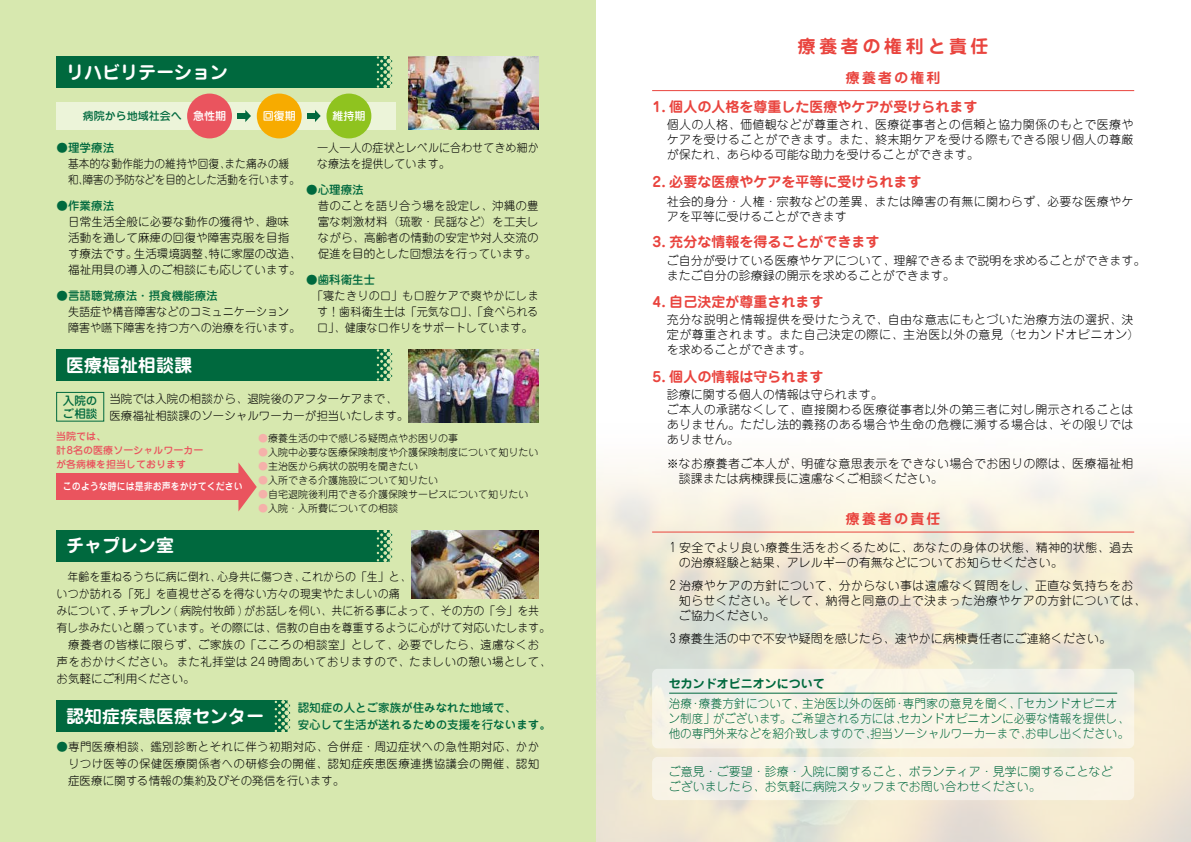
<style>
.page{position:relative;width:1191px;height:842px;background:#fff}
.page>*{position:absolute;margin:0;border:0;box-sizing:border-box;transform-origin:0 0}
.t1{font:700 18px "Jun 501";color:#fff}
.t2{font:700 18px "Jun 501";letter-spacing:.2em;color:#e9443e}
.t3{font:700 14px "Jun 501";color:#e9443e}
.t4{font:300 12px/15px "Jun 101";letter-spacing:.025em;color:#000}
.t5{font:300 12px/15px "Jun 101";color:#00693e;scale:.96 1}
.t6{font:300 12px/15px "Jun 101";color:#000}
.t7{font:300 12px/15px "Jun 101";color:#00693e}
.t8{font:700 12px "Jun 501";color:#00693e}
.t9{font:300 11.5px/16px "Jun 101";letter-spacing:.005em;color:#000}
.t10{font:300 11.5px/17px "Jun 101";letter-spacing:.005em;color:#000;scale:.95 1}
.t11{font:300 11.5px/16px "Jun 101";letter-spacing:.005em;color:#000;scale:.96 1}
.t12{font:500 11.5px/17px "Jun 34";color:#00693e}
.t13{font:300 11.5px/16px "Jun 101";letter-spacing:.005em;color:#000;scale:.93 1}
.t14{font:500 11px "Jun 34";color:#00693e}
.t15{font:500 11px "Jun 34";color:#fff}
.t16{font:300 10px "Jun 101";color:#000}
.t17{font:500 10px/14px "Jun 34";color:#ea545e}
.t18{font:500 10px "Jun 34";color:#fff;scale:.9 1}
.s1{color:#fff}
.s2{color:#f5b1aa}
.s3{font-family:"Jun 34";font-weight:500;color:#00693e}
</style>
<div class="page">
<div style="left:0;top:0;width:595px;height:842px;background:#d7e8af"></div>
<div style="left:57px;top:102px;width:339px;height:27px;background:#ecf4d9"></div>
<hr style="left:652px;top:90px;width:482px;height:1px;background:#e9443e">
<hr style="left:652px;top:531px;width:482px;height:1px;background:#e9443e">
<div style="left:187px;top:94px;width:45px;height:44px;background:#ea545e;border-radius:50%"></div>
<div style="left:257px;top:94px;width:45px;height:44px;background:#f7ab00;border-radius:50%"></div>
<div style="left:326px;top:94px;width:45px;height:44px;background:#8fc31f;border-radius:50%"></div>
<div style="left:237px;top:113px;width:9px;height:6px;background:#00693e"></div>
<svg style="left:245px;top:110px;width:6px;height:12px"></svg>
<div style="left:307px;top:113px;width:9px;height:6px;background:#00693e"></div>
<svg style="left:315px;top:110px;width:6px;height:12px"></svg>
<div style="left:57px;top:474px;width:184px;height:26px;background:#ea545e"></div>
<svg style="left:238px;top:462px;width:19px;height:49px"></svg>
<div style="left:652px;top:757px;width:482px;height:43px;background:linear-gradient(to right,#f1efe7,#faf4e6);border-radius:6px"></div>
<div style="left:652px;top:669px;width:482px;height:79px;background:linear-gradient(to right,#f6f4e8,#f4f3e8);border-radius:6px"></div>
<hr style="left:669px;top:693px;width:448px;height:1px;background:#00693e">
<img style="left:408px;top:57px;width:131px;height:72px">
<img style="left:412px;top:530px;width:127px;height:69px">
<div style="left:57px;top:57px;width:337px;height:31px;background:#00693e"></div>
<svg style="left:377px;top:56px;width:17px;height:32px"></svg>
<div style="left:392px;top:79px;width:8px;height:8px;background:#d7e8af;border-radius:50%"></div>
<div style="left:392px;top:72px;width:8px;height:8px;background:#d7e8af;border-radius:50%"></div>
<div style="left:392px;top:64px;width:8px;height:8px;background:#d7e8af;border-radius:50%"></div>
<div style="left:392px;top:57px;width:8px;height:8px;background:#d7e8af;border-radius:50%"></div>
<div style="left:392px;top:50px;width:8px;height:8px;background:#d7e8af;border-radius:50%"></div>
<img style="left:408px;top:349px;width:131px;height:73px">
<div style="left:57px;top:349px;width:337px;height:32px;background:#00693e"></div>
<svg style="left:377px;top:349px;width:17px;height:32px"></svg>
<div style="left:392px;top:372px;width:8px;height:8px;background:#d7e8af;border-radius:50%"></div>
<div style="left:392px;top:365px;width:8px;height:8px;background:#d7e8af;border-radius:50%"></div>
<div style="left:392px;top:357px;width:8px;height:8px;background:#d7e8af;border-radius:50%"></div>
<div style="left:392px;top:350px;width:8px;height:8px;background:#d7e8af;border-radius:50%"></div>
<div style="left:392px;top:343px;width:8px;height:8px;background:#d7e8af;border-radius:50%"></div>
<div style="left:57px;top:530px;width:337px;height:31px;background:#00693e"></div>
<svg style="left:377px;top:530px;width:17px;height:32px"></svg>
<div style="left:392px;top:553px;width:8px;height:8px;background:#d7e8af;border-radius:50%"></div>
<div style="left:392px;top:545px;width:8px;height:8px;background:#d7e8af;border-radius:50%"></div>
<div style="left:392px;top:538px;width:8px;height:8px;background:#d7e8af;border-radius:50%"></div>
<div style="left:392px;top:531px;width:8px;height:8px;background:#d7e8af;border-radius:50%"></div>
<div style="left:57px;top:701px;width:235px;height:31px;background:#00693e"></div>
<svg style="left:275px;top:700px;width:17px;height:32px"></svg>
<div style="left:290px;top:723px;width:8px;height:8px;background:#d7e8af;border-radius:50%"></div>
<div style="left:290px;top:716px;width:8px;height:8px;background:#d7e8af;border-radius:50%"></div>
<div style="left:290px;top:709px;width:8px;height:8px;background:#d7e8af;border-radius:50%"></div>
<div style="left:290px;top:701px;width:8px;height:8px;background:#d7e8af;border-radius:50%"></div>
<div style="left:290px;top:695px;width:8px;height:7px;background:#d7e8af;border-radius:50%"></div>
<div style="left:56px;top:392px;width:48px;height:29px;border:1px solid #00693e"></div>
<h1 class="t1" style="left:66px;top:59px;width:163px">リハビリテーション</h1>
<p class="t14" style="left:83px;top:108px;width:145px">病院から地域社会へ <span class="s1">急性期</span></p>
<p class="t15" style="left:263px;top:108px;width:34px">回復期</p>
<p class="t15" style="left:332px;top:108px;width:34px">維持期</p>
<p class="t12" style="left:57px;top:138px;width:59px">●理学療法</p>
<p class="t13" style="left:68px;top:155px;width:250px">基本的な動作能力の維持や回復、また痛みの緩和、障害の予防などを目的とした活動を行います。</p>
<p class="t12" style="left:57px;top:196px;width:59px">●作業療法</p>
<p class="t9" style="left:57px;top:213px;width:245px">　日常生活全般に必要な動作の獲得や、趣味　活動を通して麻痺の回復や障害克服を目指　す療法です。生活環境調整、特に家屋の改造、　福祉用具の導入のご相談にも応じています。</p>
<p class="t12" style="left:57px;top:286px;width:163px">●言語聴覚療法・摂食機能療法</p>
<p class="t11" style="left:68px;top:303px;width:243px">失語症や構音障害などのコミュニケーション障害や嚥下障害を持つ方への治療を行います。</p>
<h1 class="t1" style="left:66px;top:352px;width:127px">医療福祉相談課</h1>
<p class="t11" style="left:306px;top:139px;width:244px">　一人一人の症状とレベルに合わせてきめ細か　な療法を提供しています。</p>
<p class="t12" style="left:306px;top:180px;width:59px">●心理療法</p>
<p class="t9" style="left:306px;top:197px;width:234px;text-align:justify">　昔のことを語り合う場を設定し、沖縄の豊　富な刺激材料（琉歌・民謡など）を工夫し　ながら、高齢者の情動の安定や対人交流の　促進を目的とした回想法を行っています。</p>
<p class="t12" style="left:306px;top:270px;width:70px">●歯科衛生士</p>
<p class="t11" style="left:306px;top:287px;width:244px;text-align:center">「寝たきりの口」も口腔ケアで爽やかにしま　す！歯科衛生士は「元気な口」、「食べられる　口」、健康な口作りをサポートしています。</p>
<p class="t12" style="left:63px;top:393px;width:36px;line-height:13px">入院のご相談</p>
<p class="t9" style="left:109px;top:389px;width:301px;line-height:17px">当院では入院の相談から、退院後のアフターケアまで、医療福祉相談課のソーシャルワーカーが担当いたします。</p>
<p class="t17" style="left:56px;top:429px;width:149px">当院では、<br>計8名の医療ソーシャルワーカーが各病棟を担当しております</p>
<p class="t18" style="left:63px;top:480px;width:201px">このような時には是非お声をかけてください</p>
<h1 class="t1" style="left:66px;top:533px;width:109px">チャプレン室</h1>
<p class="t16" style="left:258px;top:431px;width:201px"><span class="s2">●</span>療養生活の中で感じる疑問点やお困りの事</p>
<p class="t16" style="left:258px;top:445px;width:281px"><span class="s2">●</span>入院中必要な医療保険制度や介護保険制度について知りたい</p>
<p class="t16" style="left:258px;top:459px;width:161px"><span class="s2">●</span>主治医から病状の説明を聞きたい</p>
<p class="t16" style="left:258px;top:473px;width:181px"><span class="s2">●</span>入所できる介護施設について知りたい</p>
<p class="t16" style="left:258px;top:487px;width:271px"><span class="s2">●</span>自宅退院後利用できる介護保険サービスについて知りたい</p>
<p class="t16" style="left:258px;top:501px;width:141px"><span class="s2">●</span>入院・入所費についての相談</p>
<p class="t10" style="left:57px;top:568px;width:521px">　年齢を重ねるうちに病に倒れ、心身共に傷つき、これからの「生」と、<br>いつか訪れる「死」を直視せざるを得ない方々の現実やたましいの痛<br>みについて、チャプレン ( 病院付牧師 ) がお話しを伺い、共に祈る事によって、その方の「今」を共有し歩みたいと願っています。その際には、信教の自由を尊重するように心がけて対応いたします。　療養者の皆様に限らず、ご家族の「こころの相談室」として、必要でしたら、遠慮なくお声をおかけください。また礼拝堂は 24 時間あいておりますので、たましいの憩い場として、お気軽にご利用ください。</p>
<h1 class="t1" style="left:66px;top:703px;width:199px">認知症疾患医療センター</h1>
<p class="t12" style="left:298px;top:699px;width:254px">認知症の人とご家族が住みなれた地域で、<br>安心して生活が送れるための支援を行ないます。</p>
<p class="t9" style="left:57px;top:738px;width:484px;line-height:17px;text-align:justify"><span class="s3">●</span>専門医療相談、鑑別診断とそれに伴う初期対応、合併症・周辺症状への急性期対応、かか　りつけ医等の保健医療関係者への研修会の開催、認知症疾患医療連携協議会の開催、認知　症医療に関する情報の集約及びその発信を行います。</p>
<h1 class="t2" style="left:797px;top:33px;width:192px">療養者の権利と責任</h1>
<p class="t3" style="left:846px;top:68px;width:96px">療養者の権利</p>
<p class="t3" style="left:652px;top:97px;width:326px">1. 個人の人格を尊重した医療やケアが受けられます</p>
<p class="t4" style="left:667px;top:117px;width:468px;text-align:justify">個人の人格、価値観などが尊重され、医療従事者との信頼と協力関係のもとで医療やケアを受けることができます。また、終末期ケアを受ける際もできる限り個人の尊厳が保たれ、あらゆる可能な助力を受けることができます。</p>
<p class="t4" style="left:667px;top:193px;width:468px">社会的身分・人権・宗教などの差異、または障害の有無に関わらず、必要な医療やケアを平等に受けることができます</p>
<p class="t6" style="left:667px;top:253px;width:480px">ご自分が受けている医療やケアについて、理解できるまで説明を求めることができます。またご自分の診療録の開示を求めることができます。</p>
<p class="t4" style="left:667px;top:312px;width:474px">充分な説明と情報提供を受けたうえで、自由な意志にもとづいた治療方法の選択、決定が尊重されます。また自己決定の際に、主治医以外の意見（セカンドオピニオン）を求めることができます。</p>
<p class="t4" style="left:667px;top:387px;width:468px">診療に関する個人の情報は守られます。<br>ご本人の承諾なくして、直接関わる医療従事者以外の第三者に対し開示されることはありません。ただし法的義務のある場合や生命の危機に瀕する場合は、その限りではありません。</p>
<p class="t4" style="left:667px;top:456px;width:468px">※なお療養者ご本人が、明確な意思表示をできない場合でお困りの際は、医療福祉相　談課または病棟課長に遠慮なくご相談ください。</p>
<p class="t3" style="left:652px;top:172px;width:270px">2. 必要な医療やケアを平等に受けられます</p>
<p class="t3" style="left:652px;top:232px;width:228px">3. 充分な情報を得ることができます</p>
<p class="t3" style="left:652px;top:292px;width:172px">4. 自己決定が尊重されます</p>
<p class="t3" style="left:652px;top:367px;width:172px">5. 個人の情報は守られます</p>
<p class="t3" style="left:846px;top:509px;width:96px">療養者の責任</p>
<p class="t4" style="left:667px;top:540px;width:468px">１安全でより良い療養生活をおくるために、あなたの身体の状態、精神的状態、過去　の治療経験と結果、アレルギーの有無などについてお知らせください。</p>
<p class="t4" style="left:667px;top:578px;width:480px">２治療やケアの方針について、分からない事は遠慮なく質問をし、正直な気持ちをお　知らせください。そして、納得と同意の上で決まった治療やケアの方針については、　ご協力ください。</p>
<p class="t6" style="left:667px;top:631px;width:445px">３療養生活の中で不安や疑問を感じたら、速やかに病棟責任者にご連絡ください。</p>
<p class="t8" style="left:669px;top:675px;width:157px">セカンドオピニオンについて</p>
<p class="t5" style="left:669px;top:696px;width:481px">治療・療養方針について、主治医以外の医師・専門家の意見を聞く、「セカンドオピニオン制度」がございます。ご希望される方には、セカンドオピニオンに必要な情報を提供し、他の専門外来などを紹介致しますので、担当ソーシャルワーカーまで、お申し出ください。</p>
<p class="t7" style="left:669px;top:764px;width:445px">ご意見・ご要望・診療・入院に関すること、ボランティア・見学に関することなどございましたら、お気軽に病院スタッフまでお問い合わせください。</p>
</div>
